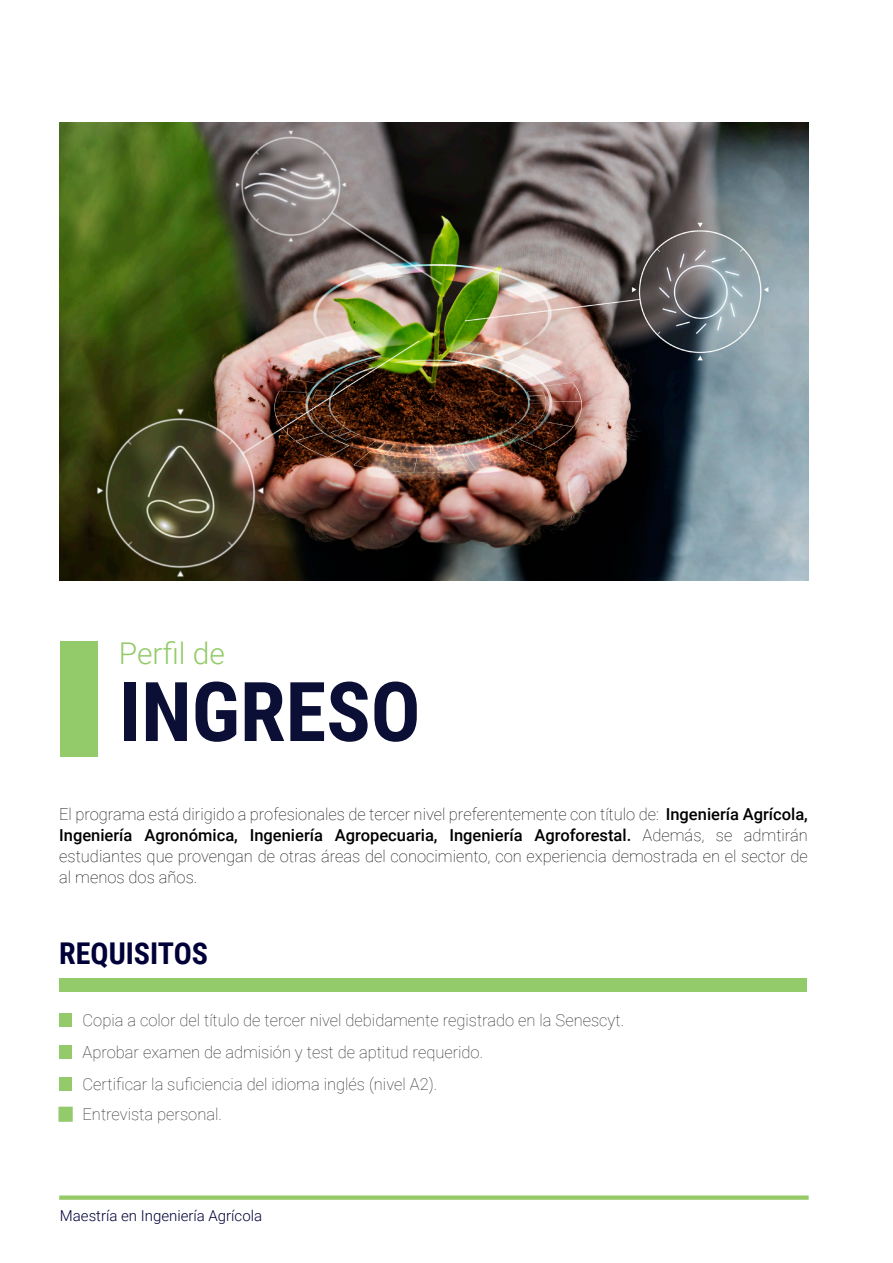
<style>
.page{position:relative;width:893px;height:1263px;background:#fff}
.page>*{position:absolute;margin:0;border:0;box-sizing:border-box;transform-origin:0 0}
.t1{font:700 82.5px "Roboto Condensed";color:#0b0e35}
.t2{font:700 30px "Roboto Condensed";color:#000038}
.t3{font:300 30px "Roboto";color:#94cb6a}
.t4{font:100 16.5px/21px "Roboto";color:#000;text-align:justify}
.t5{font:100 16.5px "Roboto";color:#231f20}
.t6{font:300 15px "Roboto";color:#000038}
.s1{font-weight:500}
</style>
<div class="page">
<svg style="left:59px;top:1195px;width:750px;height:5px"></svg>
<div style="left:60px;top:641px;width:37px;height:116px;background:#94cb6a"></div>
<img style="left:60px;top:122px;width:749px;height:458px">
<div style="left:59px;top:978px;width:748px;height:13px;background:#94cb6a"></div>
<div style="left:59px;top:1013px;width:13px;height:14px;background:#94cb6a"></div>
<div style="left:59px;top:1045px;width:13px;height:14px;background:#94cb6a"></div>
<div style="left:59px;top:1077px;width:13px;height:14px;background:#94cb6a"></div>
<div style="left:58px;top:1107px;width:15px;height:15px;background:#94cb6a;border:2px solid #94cb6a"></div>
<p class="t3" style="left:119px;top:632px;width:108px">Perfil de</p>
<p class="t1" style="left:119px;top:654px;width:303px">INGRESO</p>
<p class="t4" style="left:59px;top:803px;width:750px">El programa está dirigido a profesionales de tercer nivel preferentemente con título de: <span class="s1">Ingeniería Agrícola, Ingeniería Agronómica, Ingeniería Agropecuaria, Ingeniería Agroforestal.</span> Además, se admtirán estudiantes que provengan de otras áreas del conocimiento, con experiencia demostrada en el sector de al menos dos años.</p>
<p class="t2" style="left:59px;top:932px;width:150px">REQUISITOS</p>
<p class="t5" style="left:83px;top:1008px;width:543px">Copia a color del título de tercer nivel debidamente registrado en la Senescyt.</p>
<p class="t5" style="left:83px;top:1040px;width:402px">Aprobar examen de admisión y test de aptitud requerido.</p>
<p class="t5" style="left:83px;top:1072px;width:356px">Certificar la suficiencia del idioma inglés (nivel A2).</p>
<p class="t5" style="left:83px;top:1102px;width:141px">Entrevista personal.</p>
<p class="t6" style="left:60px;top:1205px;width:204px">Maestría en Ingeniería Agrícola</p>
</div>
